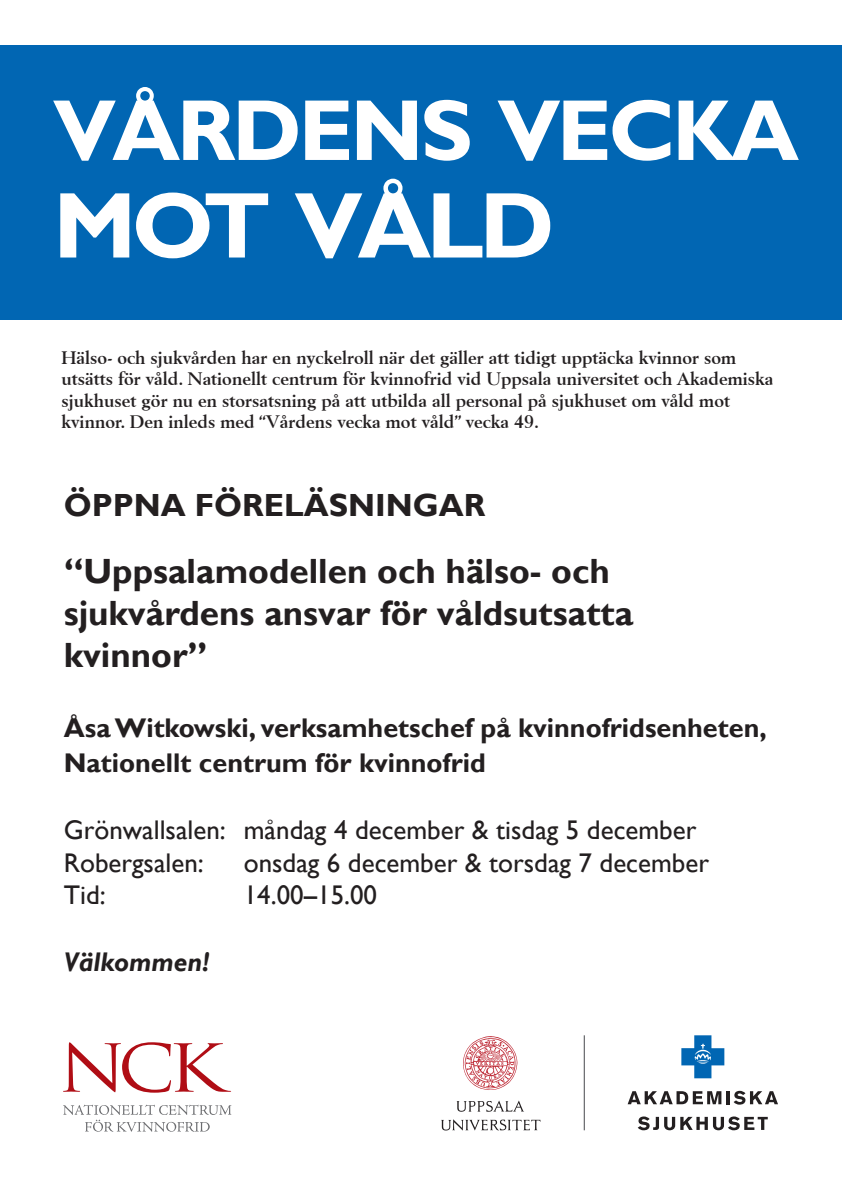
<style>
.page{position:relative;width:842px;height:1191px;background:#fff}
.page>*{position:absolute;margin:0;border:0;box-sizing:border-box;transform-origin:0 0}
.t1{font:700 94px "Gill Alt One";letter-spacing:-.05em;color:#fff}
.t2{font:700 87px "Gill Alt One";letter-spacing:-.04em;color:#fff}
.t3{font:700 35px/42px "Gill Alt One";color:#231f20}
.t4{font:700 32px "Gill Alt One";color:#231f20}
.t5{font:27px "Gill Sans";color:#231f20}
.t6{font:700 27px/34.8px "Gill Alt One";color:#231f20}
.t7{font:italic 700 27px "Gill Sans";color:#231f20}
.t8{font:700 18px/21.6px "Berling";color:#231f20}
.s1{font-family:"Berling";font-weight:700}
</style>
<div class="page">
<div style="left:0;top:45px;width:842px;height:275px;background:#0166b3"></div>
<svg style="left:63px;top:1042px;width:168px;height:50px"></svg>
<svg style="left:63px;top:1104px;width:168px;height:27px"></svg>
<svg style="left:628px;top:1091px;width:93px;height:13px"></svg>
<hr style="left:726px;top:1091px;width:4px;height:13px;background:#231f20">
<svg style="left:734px;top:1090px;width:44px;height:14px"></svg>
<svg style="left:638px;top:1116px;width:130px;height:14px"></svg>
<svg style="left:681px;top:1035px;width:43px;height:43px"></svg>
<svg style="left:457px;top:1100px;width:67px;height:12px"></svg>
<svg style="left:441px;top:1119px;width:99px;height:11px"></svg>
<svg style="left:463px;top:1036px;width:54px;height:54px"></svg>
<hr style="left:584px;top:1035px;width:1px;height:95px;background:#6c6d70">
<p class="t2" style="left:53px;top:80px;width:747px">VÅRDENS VECKA</p>
<p class="t1" style="left:53px;top:171px;width:503px">MOT VÅLD</p>
<p class="t8" style="left:62px;top:346px;width:713px">Hälso- och sjukvården har en nyckelroll när det gäller att tidigt upptäcka kvinnor som utsätts för våld. Nationellt centrum för kvinnofrid vid Uppsala universitet och Akademiska sjukhuset gör nu en storsatsning på att utbilda all personal på sjukhuset om våld mot</p>
<p class="t8" style="left:62px;top:411px;width:479px">kvinnor. Den inleds med “Vårdens vecka mot våld” vecka 49.</p>
<p class="t4" style="left:64px;top:487px;width:423px">ÖPPNA FÖRELÄSNINGAR</p>
<p class="t3" style="left:64px;top:550px;width:571px">“Uppsalamodellen och hälso- och sjukvårdens ansvar för våldsutsatta</p>
<p class="t3" style="left:64px;top:634px;width:145px">kvinnor”</p>
<p class="t6" style="left:64px;top:710px;width:704px">Åsa Witkowski, verksamhetschef på kvinnofridsenheten,<br>Nationellt centrum för kvinnofrid</p>
<p class="t5" style="left:64px;top:814px;width:634px">Grönwallsalen: måndag 4 december &amp; tisdag 5 december</p>
<p class="t5" style="left:64px;top:846px;width:142px">Robergsalen:</p>
<p class="t5" style="left:244px;top:846px;width:467px">onsdag 6 december &amp; torsdag 7 december</p>
<p class="t5" style="left:64px;top:879px;width:43px">Tid:</p>
<p class="t5" style="left:244px;top:879px;width:135px">14.00<span class="s1">–</span>15.00</p>
<p class="t7" style="left:64px;top:946px;width:147px">Välkommen!</p>
</div>
